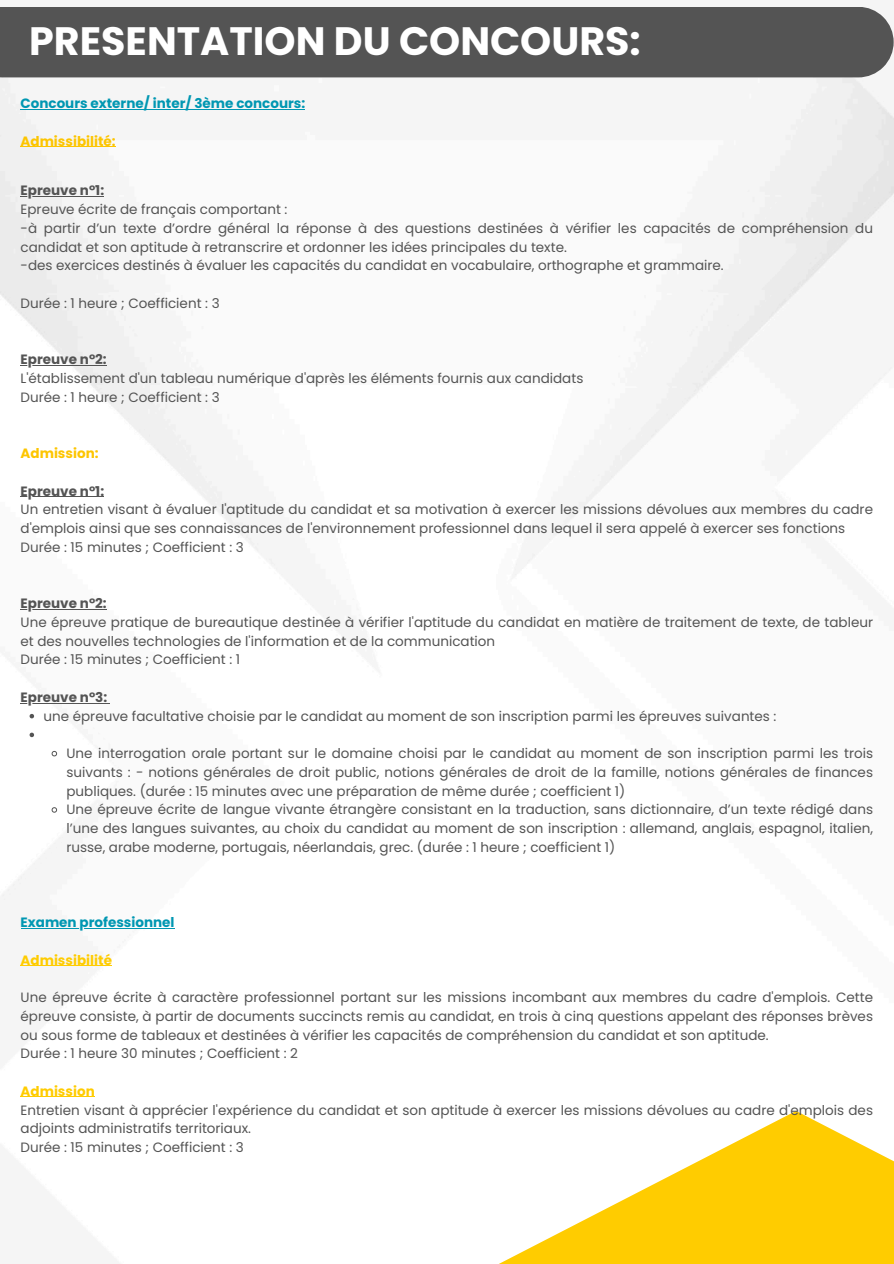
<style>
.page{position:relative;width:894px;height:1264px;background:#fff}
.page>*{position:absolute;margin:0;border:0;box-sizing:border-box;transform-origin:0 0}
.t1{font:700 39.6px "Poppins";color:#fff}
.t2{font:13.5px/18.8px "Poppins";color:#545454}
.t3{font:700 13.5px "Poppins";color:#545454}
.t4{font:700 13.5px "Poppins";color:#0097b2}
.t5{font:700 13.5px "Poppins";color:#fdc500}
.t6{font:700 13.5px "Poppins";color:#fc0}
</style>
<div class="page">
<img style="left:0;top:77px;width:893px;height:1020px">
<svg style="left:501px;top:1111px;width:392px;height:152px;fill:#fc0"></svg>
<div style="left:0;top:7px;width:893px;height:70px;background:#545454"></div>
<hr style="left:21px;top:109px;width:284px;height:1px;background:#0097b2">
<hr style="left:21px;top:147px;width:95px;height:1px;background:#fdc500">
<hr style="left:21px;top:196px;width:83px;height:1px;background:#545454">
<hr style="left:21px;top:365px;width:86px;height:1px;background:#545454">
<hr style="left:21px;top:496px;width:83px;height:1px;background:#545454">
<hr style="left:21px;top:609px;width:86px;height:1px;background:#545454">
<hr style="left:21px;top:702px;width:86px;height:1px;background:#545454">
<svg style="left:30px;top:714px;width:4px;height:4px"></svg>
<svg style="left:30px;top:732px;width:4px;height:5px"></svg>
<svg style="left:51px;top:750px;width:6px;height:6px"></svg>
<svg style="left:51px;top:806px;width:6px;height:7px"></svg>
<hr style="left:21px;top:927px;width:153px;height:1px;background:#0097b2">
<hr style="left:21px;top:965px;width:91px;height:1px;background:#fc0">
<hr style="left:21px;top:1096px;width:74px;height:1px;background:#fc0">
<h1 class="t1" style="left:29px;top:13px;width:613px">PRESENTATION DU CONCOURS:</h1>
<p class="t4" style="left:21px;top:94px;width:286px">Concours externe/ inter/ 3ème concours:</p>
<p class="t5" style="left:21px;top:132px;width:97px">Admissibilité:</p>
<p class="t3" style="left:21px;top:181px;width:85px">Epreuve n°1:</p>
<p class="t2" style="left:21px;top:200px;width:853px">Epreuve écrite de français comportant :<br>-à partir d’un texte d’ordre général la réponse à des questions destinées à vérifier les capacités de compréhension du candidat et son aptitude à retranscrire et ordonner les idées principales du texte.<br>-des exercices destinés à évaluer les capacités du candidat en vocabulaire, orthographe et grammaire.</p>
<p class="t2" style="left:21px;top:294px;width:200px">Durée : 1 heure ; Coefficient : 3</p>
<p class="t3" style="left:21px;top:350px;width:88px">Epreuve n°2:</p>
<p class="t2" style="left:21px;top:369px;width:564px">L'établissement d'un tableau numérique d'après les éléments fournis aux candidats<br>Durée : 1 heure ; Coefficient : 3</p>
<p class="t5" style="left:21px;top:444px;width:79px">Admission:</p>
<p class="t3" style="left:21px;top:481px;width:85px">Epreuve n°1:</p>
<p class="t2" style="left:21px;top:500px;width:853px">Un entretien visant à évaluer l'aptitude du candidat et sa motivation à exercer les missions dévolues aux membres du cadre d'emplois ainsi que ses connaissances de l'environnement professionnel dans lequel il sera appelé à exercer ses fonctions<br>Durée : 15 minutes ; Coefficient : 3</p>
<p class="t3" style="left:21px;top:594px;width:88px">Epreuve n°2:</p>
<p class="t2" style="left:21px;top:612px;width:853px">Une épreuve pratique de bureautique destinée à vérifier l'aptitude du candidat en matière de traitement de texte, de tableur et des nouvelles technologies de l'information et de la communication<br>Durée : 15 minutes ; Coefficient : 1</p>
<p class="t3" style="left:21px;top:687px;width:88px">Epreuve n°3:</p>
<p class="t2" style="left:44px;top:706px;width:734px">une épreuve facultative choisie par le candidat au moment de son inscription parmi les épreuves suivantes :</p>
<p class="t2" style="left:66px;top:744px;width:807px">Une interrogation orale portant sur le domaine choisi par le candidat au moment de son inscription parmi les trois suivants : - notions générales de droit public, notions générales de droit de la famille, notions générales de finances publiques. (durée : 15 minutes avec une préparation de même durée ; coefficient 1)<br>Une épreuve écrite de langue vivante étrangère consistant en la traduction, sans dictionnaire, d’un texte rédigé dans l’une des langues suivantes, au choix du candidat au moment de son inscription : allemand, anglais, espagnol, italien, russe, arabe moderne, portugais, néerlandais, grec. (durée : 1 heure ; coefficient 1)</p>
<p class="t4" style="left:21px;top:912px;width:155px">Examen professionnel</p>
<p class="t6" style="left:21px;top:950px;width:93px">Admissibilité</p>
<p class="t2" style="left:21px;top:987px;width:853px">Une épreuve écrite à caractère professionnel portant sur les missions incombant aux membres du cadre d'emplois. Cette épreuve consiste, à partir de documents succincts remis au candidat, en trois à cinq questions appelant des réponses brèves ou sous forme de tableaux et destinées à vérifier les capacités de compréhension du candidat et son aptitude.<br>Durée : 1 heure 30 minutes ; Coefficient : 2</p>
<p class="t6" style="left:21px;top:1081px;width:76px">Admission</p>
<p class="t2" style="left:21px;top:1100px;width:853px">Entretien visant à apprécier l'expérience du candidat et son aptitude à exercer les missions dévolues au cadre d'emplois des adjoints administratifs territoriaux.<br>Durée : 15 minutes ; Coefficient : 3</p>
</div>
